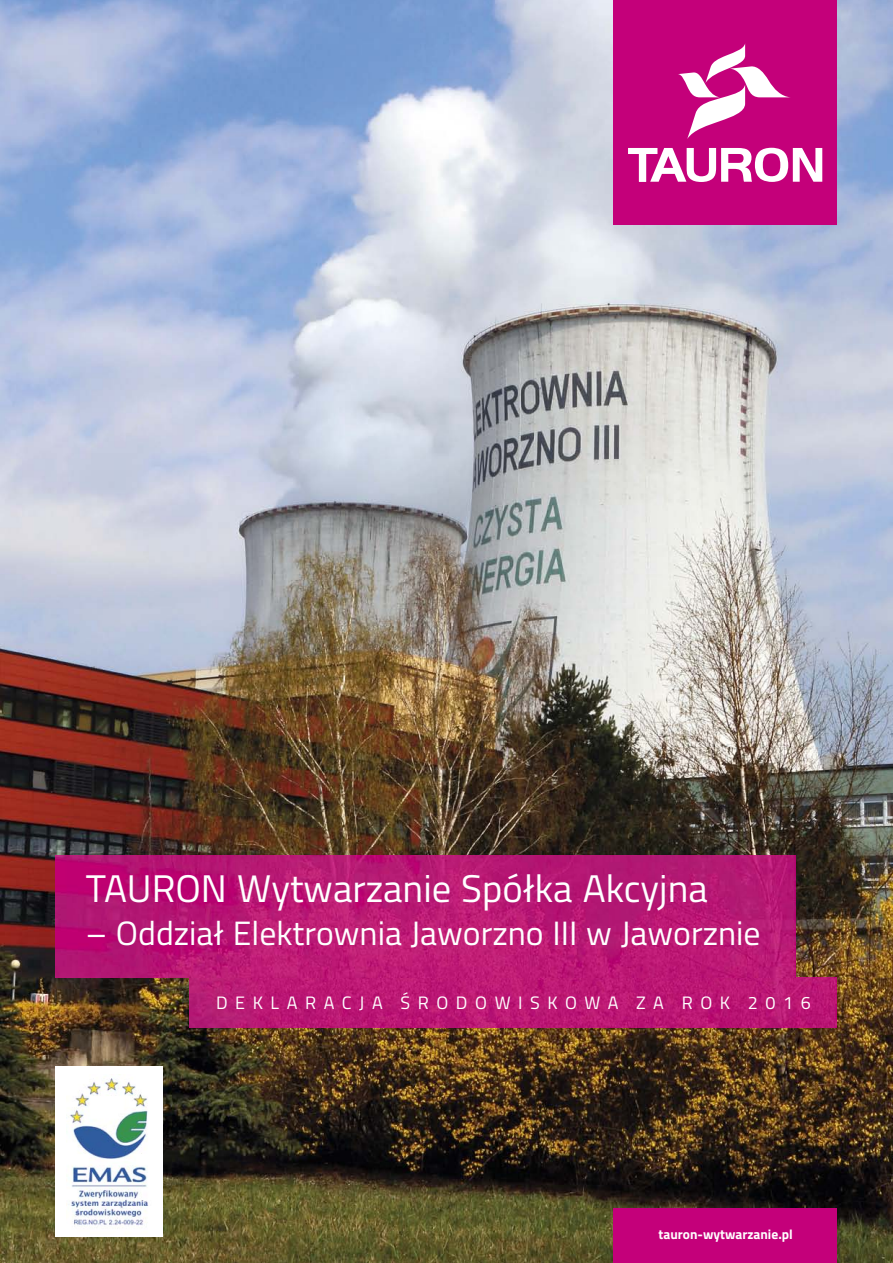
<style>
.page{position:relative;width:893px;height:1263px;background:#fff}
.page>*{position:absolute;margin:0;border:0;box-sizing:border-box;transform-origin:0 0}
.t1{font:38.55px "Titillium";color:#fff}
.t2{font:33.75px "Titillium";color:#fff}
.t3{font:18px "Titillium";letter-spacing:.42em;color:#fff}
.t4{font:700 13.5px "Titillium";color:#fff}
</style>
<div class="page">
<img style="left:0;top:0;width:893px;height:1263px">
<img style="left:190px;top:978px;width:647px;height:49px">
<img style="left:55px;top:977px;width:782px;height:1px">
<img style="left:56px;top:855px;width:739px;height:122px">
<div style="left:55px;top:1066px;width:108px;height:170px;background:#fff"></div>
<img style="left:68px;top:1078px;width:81px;height:148px">
<div style="left:614px;top:0;width:223px;height:224px;background:#c4007a"></div>
<svg style="left:678px;top:43px;width:112px;height:96px"></svg>
<svg style="left:628px;top:148px;width:194px;height:34px"></svg>
<div style="left:614px;top:1208px;width:223px;height:55px;background:#c4007a"></div>
<p class="t1" style="left:86px;top:866px;width:624px">TAURON Wytwarzanie Spółka Akcyjna</p>
<p class="t2" style="left:86px;top:914px;width:676px">– Oddział Elektrownia Jaworzno III w Jaworznie</p>
<p class="t3" style="left:216px;top:992px;width:596px">DEKLARACJA ŚRODOWISKOWA ZA ROK 2016</p>
<p class="t4" style="left:659px;top:1230px;width:136px">tauron-wytwarzanie.pl</p>
</div>
